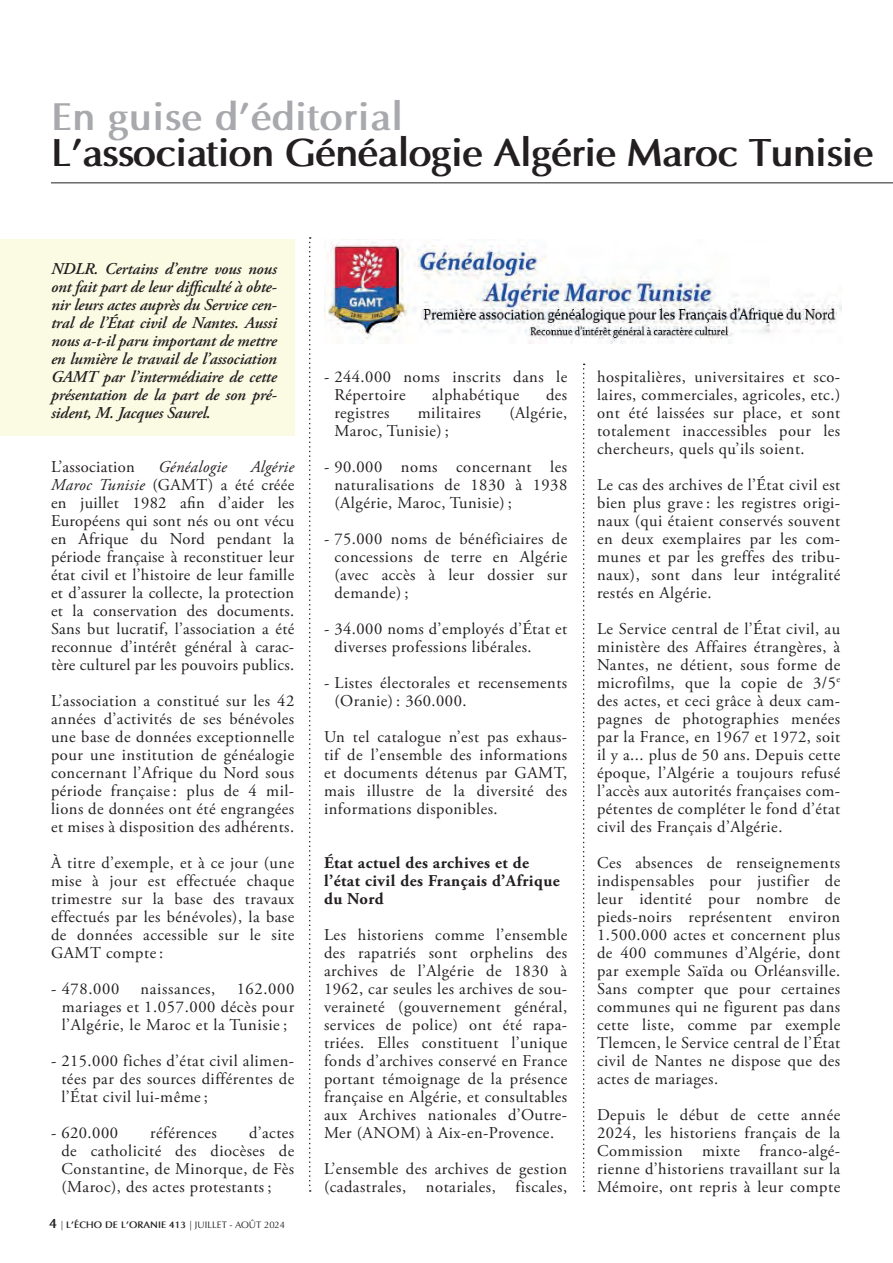
<style>
.page{position:relative;width:893px;height:1263px;background:#fff}
.page>*{position:absolute;margin:0;border:0;box-sizing:border-box;transform-origin:0 0}
.TITRE_PARTIE{font:700 39px "Optima";letter-spacing:-.03em;color:#231f20}
.EDITORIAL{font:700 39px "Optima";color:#a8a9ad}
.t1{font:16.5px/18px "Adobe Garamond Pro";letter-spacing:.03em;color:#231f20;text-align:justify}
.CHAPEAU{font:italic 600 16.5px/18px "Adobe Garamond Pro";letter-spacing:-.01em;color:#231f20;text-align:justify}
.SOUS-TITRE_TEXTE{font:700 16.5px/18px "Adobe Garamond Pro";letter-spacing:.03em;color:#231f20}
.t2{font:italic 16.5px "Adobe Garamond Pro";letter-spacing:.02em;color:#231f20}
.t3{font:700 9.45px "Optima";color:#231f20}
.s1{font-style:italic}
.s2{font-size:13.5px}
.s3{font-weight:400}
</style>
<div class="page">
<hr style="left:51px;top:182px;width:842px;height:1px;background:#231f20">
<svg style="left:583px;top:364px;width:2px;height:828px"></svg>
<div style="left:0;top:240px;width:295px;height:196px;background:#fbfbe3"></div>
<img style="left:325px;top:239px;width:517px;height:105px">
<svg style="left:309px;top:237px;width:2px;height:955px"></svg>
<p class="EDITORIAL" style="left:51px;top:92px;width:354px">En guise d’éditorial</p>
<p class="TITRE_PARTIE" style="left:51px;top:128px;width:825px">L’association Généalogie Algérie Maroc Tunisie</p>
<p class="CHAPEAU" style="left:51px;top:260px;width:227px">NDLR. Certains d’entre vous nous ont fait part de leur difficulté à obte&shy;nir leurs actes auprès du Service cen&shy;tral de l’État civil de Nantes. Aussi nous a-t-il paru important de mettre en lumière le travail de l’association GAMT par l’intermédiaire de cette présentation de la part de son pré&shy;sident, M. Jacques Saurel.</p>
<p class="t1" style="left:51px;top:458px;width:245px;text-indent:200px"><span class="s1">Algérie Maroc Tunisie</span> (GAMT) a été créée en juillet 1982 afin d’aider les Européens qui sont nés ou ont vécu en Afrique du Nord pendant la période française à reconstituer leur état civil et l’histoire de leur famille et d’assurer la collecte, la protection et la conservation des documents.<br>Sans but lucratif, l’association a été reconnue d’intérêt général à carac&shy;tère culturel par les pouvoirs publics.</p>
<p class="t1" style="left:51px;top:692px;width:245px">L’association a constitué sur les 42 années d’activités de ses bénévoles une base de données exceptionnelle pour une institution de généalogie concernant l’Afrique du Nord sous période française: plus de 4 mil&shy;lions de données ont été engrangées et mises à disposition des adhérents.</p>
<p class="t1" style="left:51px;top:854px;width:245px">À titre d’exemple, et à ce jour (une mise à jour est effectuée chaque trimestre sur la base des travaux effectués par les bénévoles), la base de données accessible sur le site GAMT compte:</p>
<p class="t1" style="left:51px;top:980px;width:70px">- 478.000</p>
<p class="t1" style="left:141px;top:980px;width:76px">naissances,</p>
<p class="t1" style="left:51px;top:458px;width:85px">L’association</p>
<p class="t2" style="left:158px;top:456px;width:70px">Généalogie</p>
<p class="t1" style="left:62px;top:980px;width:234px;text-indent:175px">162.000 mariages et 1.057.000 décès pour l’Algérie, le Maroc et la Tunisie ;</p>
<p class="t1" style="left:61px;top:1052px;width:234px;text-indent:-10px">- 215.000 fiches d’état civil alimen&shy;tées par des sources différentes de l’État civil lui-même;</p>
<p class="t1" style="left:51px;top:1124px;width:68px">- 620.000</p>
<p class="t1" style="left:150px;top:1124px;width:68px">références</p>
<p class="t1" style="left:61px;top:1124px;width:234px;text-indent:188px">d’actes de catholicité des diocèses de Constantine, de Minorque, de Fès (Maroc), des actes protestants ;</p>
<p class="t3" style="left:49px;top:1219px;width:237px"><span class="s2">4</span> <span class="s3">|</span> L’ÉCHO DE L’ORANIE 413 <span class="s3">| JUILLET - AOÛT 2024</span></p>
<p class="t1" style="left:334px;top:368px;width:234px;text-indent:-10px">- 244.000 noms inscrits dans le<br>Répertoire</p>
<p class="t1" style="left:432px;top:386px;width:88px">alphabétique</p>
<p class="t1" style="left:546px;top:386px;width:23px">des</p>
<p class="t1" style="left:334px;top:404px;width:56px">registres</p>
<p class="t1" style="left:418px;top:404px;width:65px">militaires</p>
<p class="t1" style="left:509px;top:404px;width:59px">(Algérie,</p>
<p class="t1" style="left:334px;top:422px;width:116px">Maroc, Tunisie) ;</p>
<p class="t1" style="left:334px;top:458px;width:234px;text-indent:-10px">- 90.000 noms concernant les naturalisations de 1830 à 1938 (Algérie, Maroc, Tunisie) ;</p>
<p class="t1" style="left:334px;top:530px;width:234px;text-indent:-10px">- 75.000 noms de bénéficiaires de concessions de terre en Algérie (avec accès à leur dossier sur demande) ;</p>
<p class="t1" style="left:334px;top:620px;width:234px;text-indent:-10px">- 34.000 noms d’employés d’État et diverses professions libérales.</p>
<p class="t1" style="left:334px;top:674px;width:234px;text-indent:-10px">- Listes électorales et recensements (Oranie) : 360.000.</p>
<p class="t1" style="left:324px;top:728px;width:245px">Un tel catalogue n’est pas exhaus&shy;tif de l’ensemble des informations et documents détenus par GAMT, mais illustre de la diversité des informations disponibles.</p>
<p class="SOUS-TITRE_TEXTE" style="left:324px;top:854px;width:237px">État actuel des archives et de l’état civil des Français d’Afrique du Nord</p>
<p class="t1" style="left:324px;top:926px;width:245px">Les historiens comme l’ensemble des rapatriés sont orphelins des archives de l’Algérie de 1830 à 1962, car seules les archives de sou&shy;veraineté (gouvernement général, services de police) ont été rapa&shy;triées. Elles constituent l’unique fonds d’archives conservé en France portant témoignage de la présence française en Algérie, et consultables aux Archives nationales d’Outre-Mer (ANOM) à Aix-en-Provence.</p>
<p class="t1" style="left:324px;top:1160px;width:245px">L’ensemble des archives de gestion (cadastrales, notariales, fiscales,</p>
<p class="t1" style="left:597px;top:368px;width:245px">hospitalières, universitaires et sco&shy;laires, commerciales, agricoles, etc.) ont été laissées sur place, et sont totalement inaccessibles pour les chercheurs, quels qu’ils soient.</p>
<p class="t1" style="left:597px;top:476px;width:245px">Le cas des archives de l’État civil est bien plus grave: les registres origi&shy;naux (qui étaient conservés souvent en deux exemplaires par les com&shy;munes et par les greffes des tribu&shy;naux), sont dans leur intégralité restés en Algérie.</p>
<p class="t1" style="left:597px;top:620px;width:245px">Le Service central de l’État civil, au ministère des Affaires étrangères, à Nantes, ne détient, sous forme de microfilms, que la copie de 3/5<sup>e </sup>des actes, et ceci grâce à deux cam&shy;pagnes de photographies menées par la France, en 1967 et 1972, soit il y a... plus de 50 ans. Depuis cette époque, l’Algérie a toujours refusé l’accès aux autorités françaises com&shy;pétentes de compléter le fond d’état civil des Français d’Algérie.</p>
<p class="t1" style="left:597px;top:854px;width:245px">Ces absences de renseignements indispensables pour justifier de leur identité pour nombre de pieds-noirs représentent environ 1.500.000 actes et concernent plus de 400 communes d’Algérie, dont par exemple Saïda ou Orléansville.<br>Sans compter que pour certaines communes qui ne figurent pas dans cette liste, comme par exemple Tlemcen, le Service central de l’État civil de Nantes ne dispose que des actes de mariages.</p>
<p class="t1" style="left:597px;top:1106px;width:245px">Depuis le début de cette année 2024, les historiens français de la Commission mixte franco-algé&shy;rienne d’historiens travaillant sur la Mémoire, ont repris à leur compte</p>
</div>
